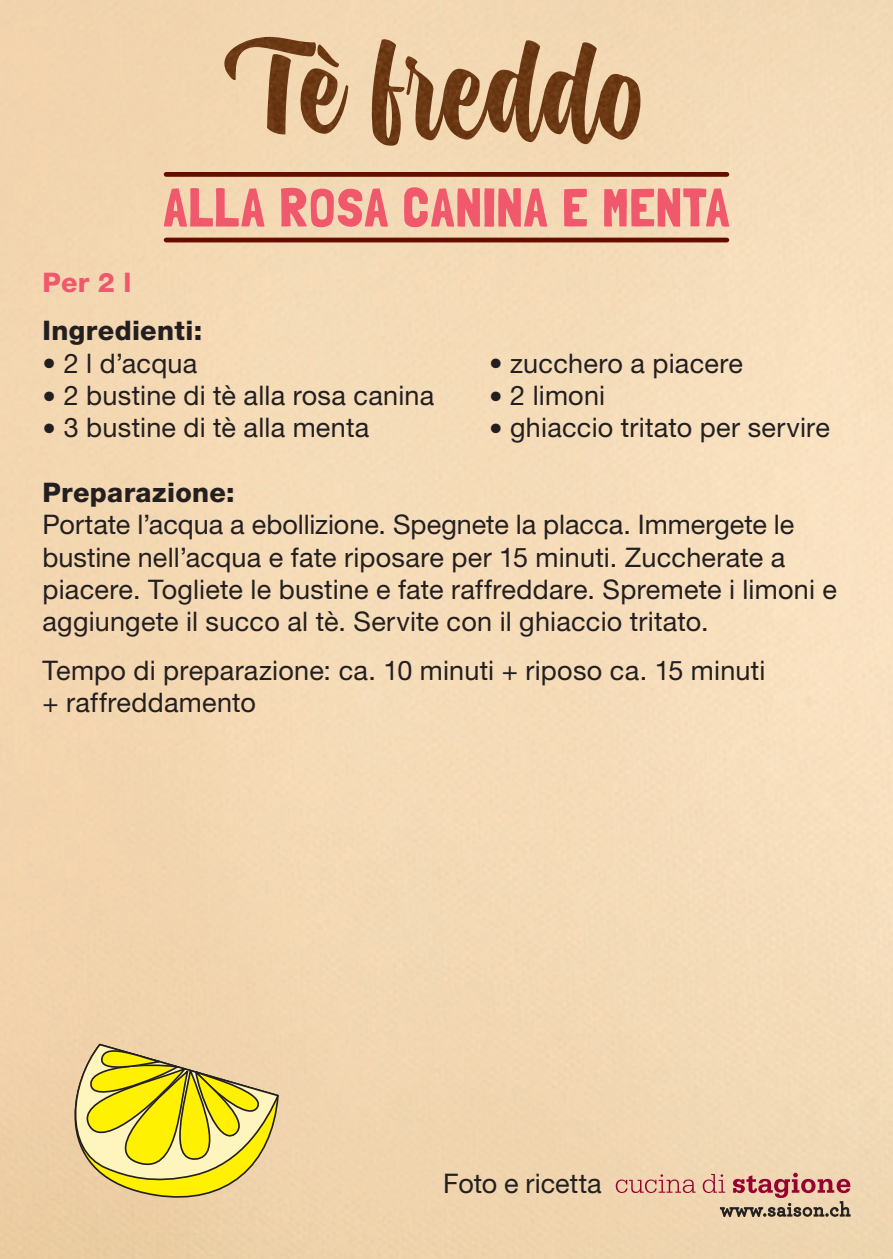
<style>
.page{position:relative;width:893px;height:1259px;background:#fff}
.page>*{position:absolute;margin:0;border:0;box-sizing:border-box;transform-origin:0 0}
.t1{font:54px "Londrina Solid";letter-spacing:.01em;color:#f0596c}
.t2{font:27px/32.4px "Helvetica Neue LT Std";letter-spacing:.01em;color:#231f20}
.t3{font:800 27px "Helvetica Neue LT Std";letter-spacing:.015em;color:#231f20}
.t4{font:800 27px "Helvetica Neue LT Std";color:#f0596c}
</style>
<div class="page">
<img style="left:1px;top:0;width:892px;height:1259px">
<img style="left:0;top:0;width:1px;height:1259px">
<hr style="left:166px;top:238px;width:561px;height:4px;background:#670d00">
<div style="left:166px;top:172px;width:561px;height:5px;background:#670d00"></div>
<svg style="left:616px;top:1174px;width:80px;height:19px;background:#deac97"></svg>
<svg style="left:703px;top:1172px;width:147px;height:44px;background:#cba08d"></svg>
<img style="left:217px;top:37px;width:429px;height:110px">
<svg style="left:48px;top:1042px;width:232px;height:165px;background:#e5d269"></svg>
<h1 class="t1" style="left:163px;top:176px;width:569px">ALLA ROSA CANINA E MENTA</h1>
<p class="t4" style="left:43px;top:266px;width:90px">Per 2 l</p>
<p class="t3" style="left:43px;top:314px;width:161px">Ingredienti:</p>
<p class="t2" style="left:43px;top:346px;width:156px">• 2 l d’acqua</p>
<p class="t2" style="left:43px;top:379px;width:393px">• 2 bustine di tè alla rosa canina</p>
<p class="t2" style="left:43px;top:411px;width:328px">• 3 bustine di tè alla menta</p>
<p class="t2" style="left:489px;top:346px;width:256px">• zucchero a piacere</p>
<p class="t2" style="left:489px;top:379px;width:118px">• 2 limoni</p>
<p class="t2" style="left:489px;top:411px;width:342px">• ghiaccio tritato per servire</p>
<p class="t3" style="left:43px;top:476px;width:194px">Preparazione:</p>
<p class="t2" style="left:43px;top:508px;width:796px">Portate l’acqua a ebollizione. Spegnete la placca. Immergete le bustine nell’acqua e fate riposare per 15 minuti. Zuccherate a piacere. Togliete le bustine e fate raffreddare. Spremete i limoni e aggiungete il succo al tè. Servite con il ghiaccio tritato.</p>
<p class="t2" style="left:43px;top:654px;width:724px">Tempo di preparazione: ca. 10 minuti + riposo ca. 15 minuti + raffreddamento</p>
<p class="t2" style="left:443px;top:1166px;width:160px">Foto e ricetta</p>
</div>
